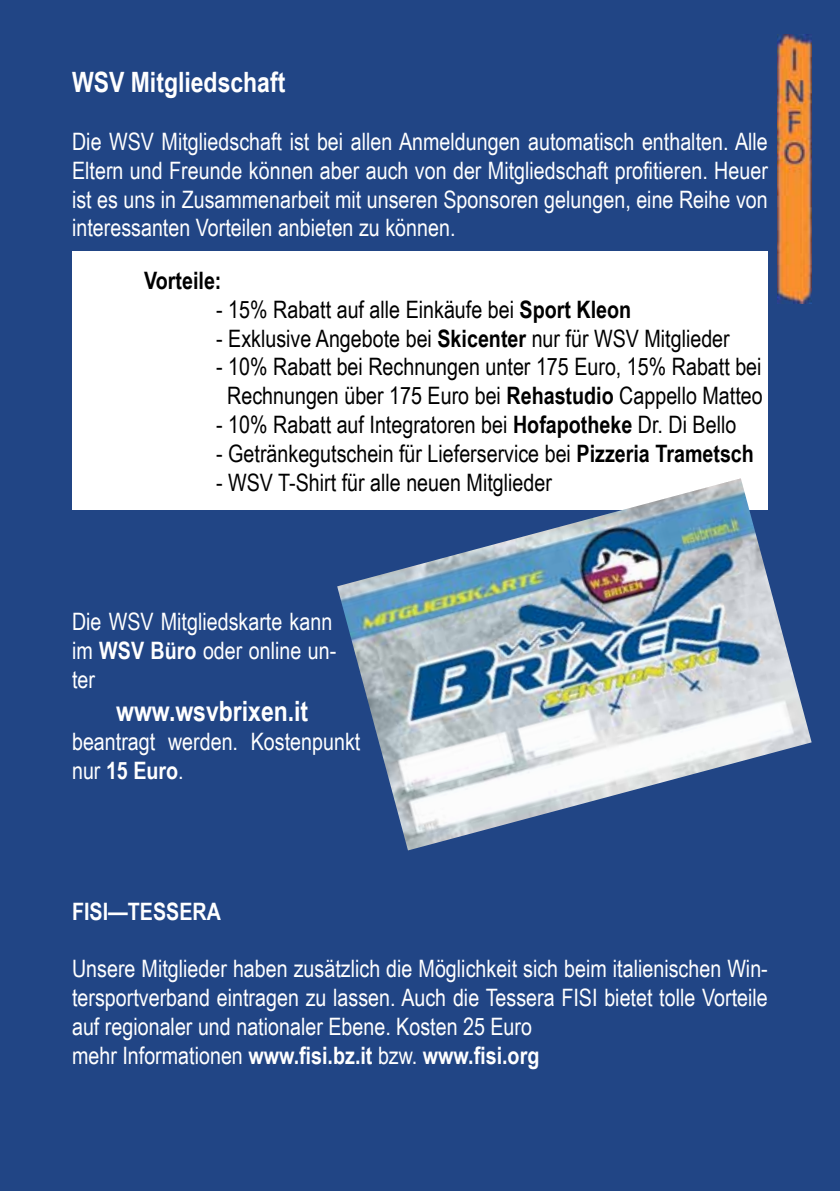
<style>
.page{position:relative;width:840px;height:1191px;background:#fff}
.page>*{position:absolute;margin:0;border:0;box-sizing:border-box;transform-origin:0 0}
.t1{font:700 28px "Arial Narrow";color:#fff}
.t2{font:24px/28.8px "Arial Narrow";color:#fff}
.t3{font:24px/28.8px "Arial Narrow";color:#000;text-align:center}
.t4{font:700 24px "Arial Narrow";color:#fff}
.t5{font:700 24px "Arial Narrow";color:#000}
.s1{font-weight:700}
</style>
<div class="page">
<div style="left:0;top:0;width:839px;height:1191px;background:#214585"></div>
<img style="left:777px;top:34px;width:34px;height:269px">
<div style="left:72px;top:251px;width:695px;height:259px;background:#fff"></div>
<img style="left:337px;top:478px;width:474px;height:372px">
<p class="t1" style="left:72px;top:61px;width:215px">WSV Mitgliedschaft</p>
<p class="t2" style="left:72px;top:126px;width:697px;text-align:justify">Die WSV Mitgliedschaft ist bei allen Anmeldungen automatisch enthalten. Alle Eltern und Freunde können aber auch von der Mitgliedschaft profitieren. Heuer ist es uns in Zusammenarbeit mit unseren Sponsoren gelungen, eine Reihe von interessanten Vorteilen anbieten zu können.</p>
<p class="t5" style="left:144px;top:262px;width:79px">Vorteile:</p>
<p class="t3" style="left:216px;top:294px;width:416px">- 15% Rabatt auf alle Einkäufe bei <span class="s1">Sport Kleon</span></p>
<p class="t3" style="left:216px;top:323px;width:515px">- Exklusive Angebote bei <span class="s1">Skicenter</span> nur für WSV Mitglieder</p>
<p class="t3" style="left:216px;top:352px;width:547px">- 10% Rabatt bei Rechnungen unter 175 Euro, 15% Rabatt bei<br>Rechnungen über 175 Euro bei <span class="s1">Rehastudio</span> Cappello Matteo</p>
<p class="t3" style="left:216px;top:409px;width:521px">- 10% Rabatt auf Integratoren bei <span class="s1">Hofapotheke</span> Dr. Di Bello</p>
<p class="t3" style="left:216px;top:438px;width:539px">- Getränkegutschein für Lieferservice bei <span class="s1">Pizzeria Trametsch</span></p>
<p class="t3" style="left:216px;top:467px;width:337px">- WSV T-Shirt für alle neuen Mitglieder</p>
<p class="t2" style="left:72px;top:606px;width:265px">Die WSV Mitgliedskarte kann im <span class="s1">WSV Büro</span> oder online un&shy;ter</p>
<p class="t1" style="left:116px;top:690px;width:193px">www.wsvbrixen.it</p>
<p class="t2" style="left:72px;top:726px;width:289px">beantragt werden. Kostenpunkt nur <span class="s1">15 Euro</span>.</p>
<p class="t4" style="left:72px;top:893px;width:150px">FISI—TESSERA</p>
<p class="t2" style="left:72px;top:953px;width:697px">Unsere Mitglieder haben zusätzlich die Möglichkeit sich beim italienischen Win&shy;tersportverband eintragen zu lassen. Auch die Tessera FISI bietet tolle Vorteile auf regionaler und nationaler Ebene. Kosten 25 Euro<br>mehr Informationen <span class="s1">www.fisi.bz.it</span> bzw. <span class="s1">www.fisi.org</span></p>
</div>
